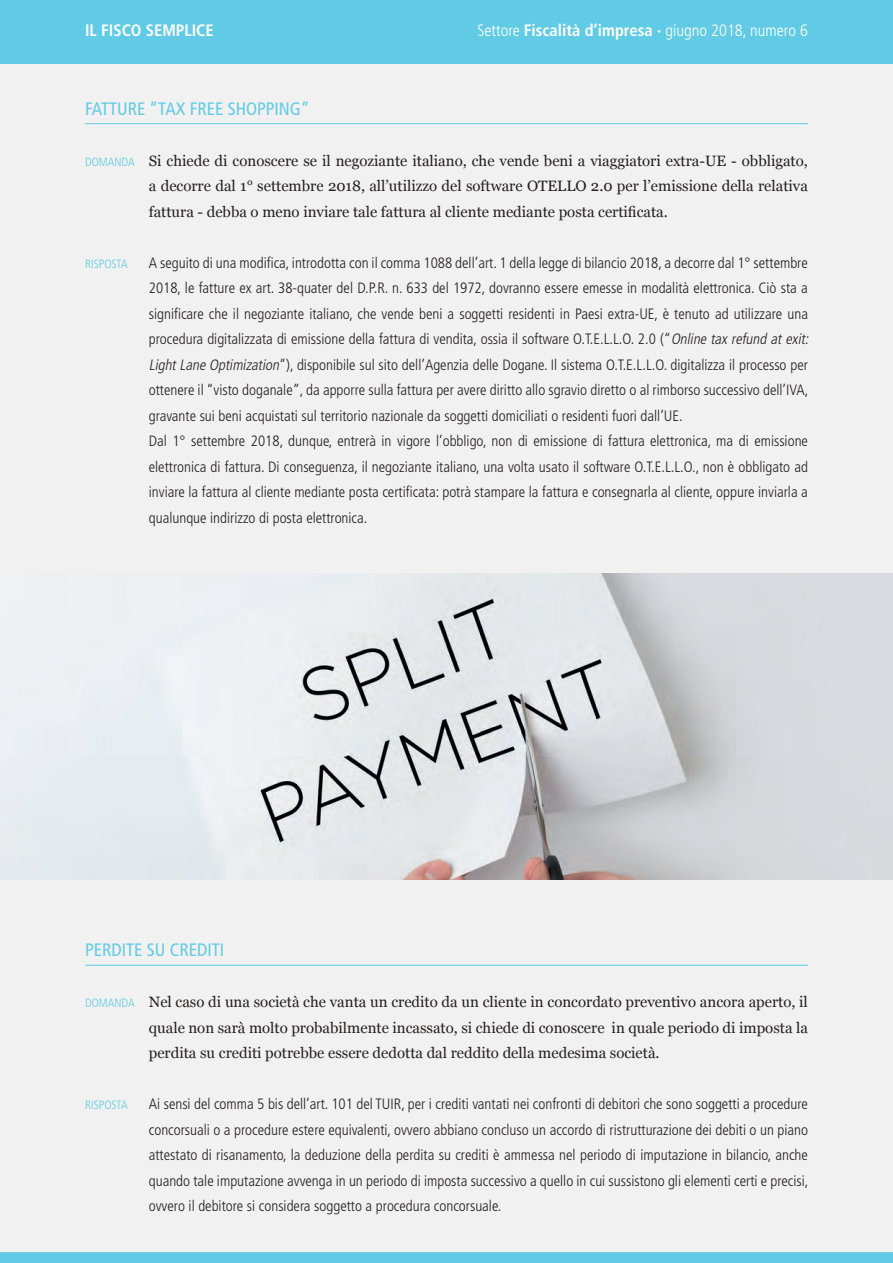
<style>
.page{position:relative;width:893px;height:1263px;background:#fff}
.page>*{position:absolute;margin:0;border:0;box-sizing:border-box;transform-origin:0 0}
.t1{font:condensed 18px "Frutiger LT Std";color:#61cbe5}
.t2{font:300 condensed 16.5px "Frutiger LT Std";color:#fff}
.t3{font:700 condensed 16.5px "Frutiger LT Std";color:#fff}
.t4{font:300 condensed 15px/25.5px "Frutiger LT Std";color:#231f20}
.t5{font:15px/25.5px "Georgia";color:#231f20;text-align:justify}
.t6{font:300 condensed 12px "Frutiger LT Std";color:#61cbe5}
.s1{font-weight:700}
.s2{font-family:"Frutiger LT Std";font-weight:300;font-stretch:condensed;font-size:12px;color:#61cbe5}
.s3{font-style:italic}
</style>
<div class="page">
<div style="left:0;top:0;width:893px;height:64px;background:#61cbe5"></div>
<div style="left:0;top:1252px;width:893px;height:11px;background:#61cbe5"></div>
<div style="left:0;top:64px;width:893px;height:1188px;background:#f0f1f0"></div>
<hr style="left:85px;top:123px;width:723px;height:1px;background:#61cbe5">
<hr style="left:85px;top:965px;width:723px;height:1px;background:#61cbe5">
<img style="left:0;top:574px;width:893px;height:306px">
<p class="t3" style="left:85px;top:20px;width:130px">IL FISCO SEMPLICE</p>
<p class="t2" style="left:477px;top:21px;width:332px">Settore <span class="s1">Fiscalità d’impresa ·</span> giugno 2018, numero 6</p>
<p class="t1" style="left:85px;top:98px;width:226px">FATTURE “TAX FREE SHOPPING”</p>
<p class="t5" style="left:149px;top:147px;width:661px;text-indent:-64px"><span class="s2">DOMANDA</span> Si chiede di conoscere se il negoziante italiano, che vende beni a viaggiatori extra-UE - obbligato, a decorre dal 1° settembre 2018, all’utilizzo del software OTELLO 2.0 per l’emissione della relativa fattura - debba o meno inviare tale fattura al cliente mediante posta certificata.</p>
<p class="t6" style="left:85px;top:257px;width:44px">RISPOSTA</p>
<p class="t4" style="left:149px;top:250px;width:664px">A seguito di una modifica, introdotta con il comma 1088 dell’art. 1 della legge di bilancio 2018, a decorre dal 1° settembre 2018, le fatture ex art. 38-quater del D.P.R. n. 633 del 1972, dovranno essere emesse in modalità elettronica. Ciò sta a significare che il negoziante italiano, che vende beni a soggetti residenti in Paesi extra-UE, è tenuto ad utilizzare una procedura digitalizzata di emissione della fattura di vendita, ossia il software O.T.E.L.L.O. 2.0 (“<span class="s3">Online tax refund at exit:<br>LightLane Optimization</span>”), disponibile sul sito dell’Agenzia delle Dogane. Il sistema O.T.E.L.L.O. digitalizza il processo per ottenere il “visto doganale”, da apporre sulla fattura per avere diritto allo sgravio diretto o al rimborso successivo dell’IVA, gravante sui beni acquistati sul territorio nazionale da soggetti domiciliati o residenti fuori dall’UE.<br>Dal 1° settembre 2018, dunque, entrerà in vigore l’obbligo, non di emissione di fattura elettronica, ma di emissione elettronica di fattura. Di conseguenza, il negoziante italiano, una volta usato il software O.T.E.L.L.O., non è obbligato ad inviare la fattura al cliente mediante posta certificata: potrà stampare la fattura e consegnarla al cliente, oppure inviarla a qualunque indirizzo di posta elettronica.</p>
<p class="t1" style="left:85px;top:940px;width:141px">PERDITE SU CREDITI</p>
<p class="t5" style="left:149px;top:989px;width:661px;text-indent:-64px"><span class="s2">DOMANDA</span> Nel caso di una società che vanta un credito da un cliente in concordato preventivo ancora aperto, il quale non sarà molto probabilmente incassato, si chiede di conoscere in quale periodo di imposta la perdita su crediti potrebbe essere dedotta dal reddito della medesima società.</p>
<p class="t6" style="left:85px;top:1098px;width:44px">RISPOSTA</p>
<p class="t4" style="left:149px;top:1092px;width:661px;text-align:justify">Ai sensi del comma 5 bis dell’art. 101 del TUIR, per i crediti vantati nei confronti di debitori che sono soggetti a procedure concorsuali o a procedure estere equivalenti, ovvero abbiano concluso un accordo di ristrutturazione dei debiti o un piano attestato di risanamento, la deduzione della perdita su crediti è ammessa nel periodo di imputazione in bilancio, anche quando tale imputazione avvenga in un periodo di imposta successivo a quello in cui sussistono gli elementi certi e precisi, ovvero il debitore si considera soggetto a procedura concorsuale.</p>
</div>
